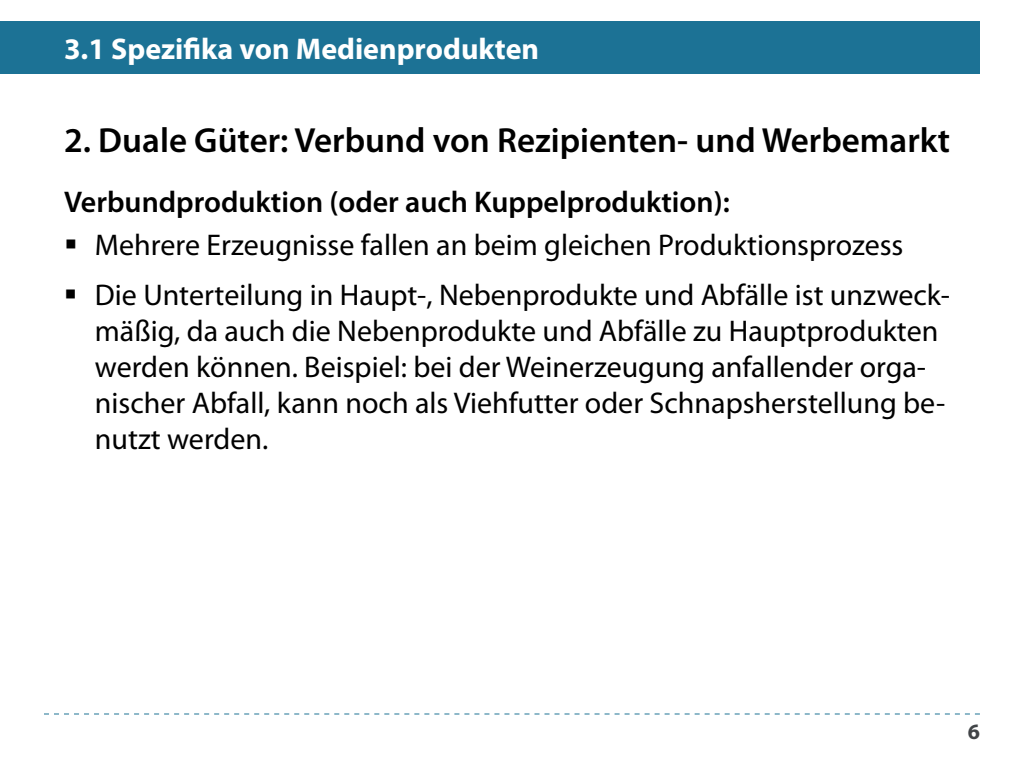
<style>
.page{position:relative;width:1024px;height:768px;background:#fff}
.page>*{position:absolute;margin:0;border:0;box-sizing:border-box;transform-origin:0 0}
.t1{font:600 35px "Myriad Pro";color:#000}
.t2{font:30px/36px "Myriad Pro";color:#000}
.t3{font:600 30px "Myriad Pro";color:#000}
.t4{font:700 30px "Myriad Pro";color:#fff}
.t5{font:700 22px "Myriad Pro";color:#414447}
</style>
<div class="page">
<svg style="left:44px;top:714px;width:936px;height:1px"></svg>
<div style="left:0;top:21px;width:980px;height:53px;background:#1c7295"></div>
<p class="t4" style="left:64px;top:29px;width:477px">3.1 Spezifika von Medienprodukten</p>
<p class="t1" style="left:64px;top:118px;width:887px">2. Duale Güter: Verbund von Rezipienten- und Werbemarkt</p>
<p class="t3" style="left:64px;top:183px;width:667px">Verbundproduktion (oder auch Kuppelproduktion):</p>
<p class="t2" style="left:95px;top:219px;width:857px;line-height:50px">Mehrere Erzeugnisse fallen an beim gleichen Produktionsprozess<br>Die Unterteilung in Haupt-, Nebenprodukte und Abfälle ist unzweck-</p>
<p class="t2" style="left:95px;top:312px;width:852px">mäßig, da auch die Nebenprodukte und Abfälle zu Hauptprodukten werden können. Beispiel: bei der Weinerzeugung anfallender orga&shy;nischer Abfall, kann noch als Viehfutter oder Schnapsherstellung be&shy;nutzt werden.</p>
<p class="t5" style="left:968px;top:717px;width:14px">6</p>
</div>
